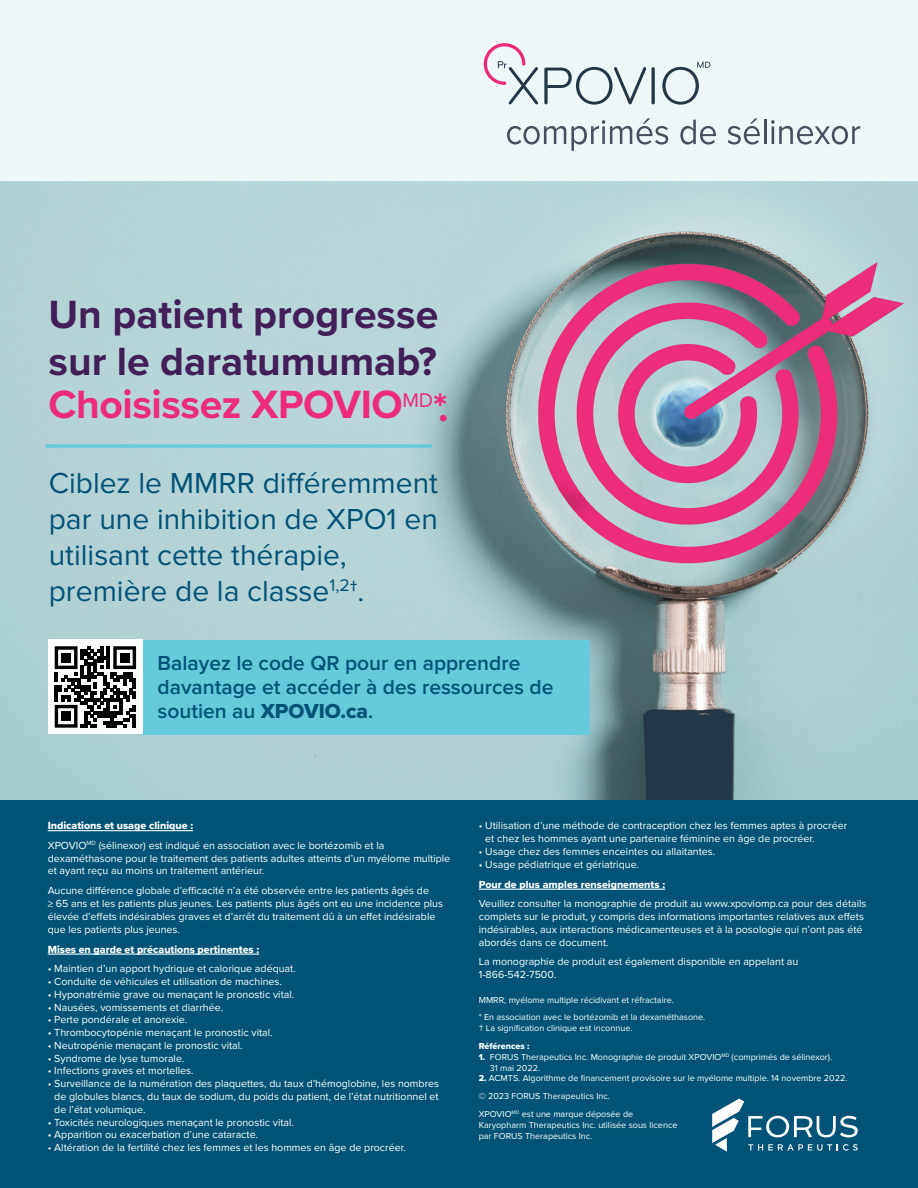
<style>
.page{position:relative;width:918px;height:1188px;background:#fff}
.page>*{position:absolute;margin:0;border:0;box-sizing:border-box;transform-origin:0 0}
.t1{font:700 40.95px/45.2px "Proxima Nova";color:#421f57}
.t2{font:30px/36px "Proxima Nova";color:#005377}
.t3{font:600 21px/24px "Proxima Nova";color:#005377}
.t4{font:10.65px/12.8px "Proxima Nova";color:#fff}
.t5{font:10.65px "Proxima Nova Extrabld";color:#fff}
.t6{font:9px/18px "Proxima Nova";color:#fff}
.s1{color:#ee2a7a}
.s2{font-family:"Proxima Nova Extrabld";font-weight:400}
.s3{font-family:"Proxima Nova Extrabld"}
.s4{font-family:"Roboto";font-weight:300}
</style>
<div class="page">
<div style="left:0;top:0;width:918px;height:842px;background:#eef8f9"></div>
<img style="left:0;top:181px;width:918px;height:620px">
<div style="left:143px;top:640px;width:447px;height:94px;background:#65cada"></div>
<svg style="left:47px;top:444px;width:383px;height:4px;background:#6ecad9"></svg>
<div style="left:0;top:801px;width:918px;height:387px;background:#005377"></div>
<svg style="left:712px;top:1099px;width:146px;height:53px"></svg>
<hr style="left:48px;top:830px;width:145px;height:1px;background:#fff">
<hr style="left:48px;top:954px;width:211px;height:1px;background:#fff">
<hr style="left:479px;top:889px;width:186px;height:1px;background:#fff">
<div style="left:48px;top:640px;width:95px;height:94px;background:#fff"></div>
<svg style="left:55px;top:646px;width:81px;height:82px"></svg>
<div style="left:61px;top:653px;width:10px;height:10px;background:#000"></div>
<div style="left:120px;top:653px;width:10px;height:10px;background:#000"></div>
<div style="left:61px;top:711px;width:10px;height:10px;background:#000"></div>
<svg style="left:544px;top:67px;width:102px;height:38px"></svg>
<hr style="left:652px;top:67px;width:3px;height:37px;background:#243746;border-radius:2px">
<svg style="left:484px;top:43px;width:54px;height:61px"></svg>
<svg style="left:507px;top:118px;width:161px;height:33px"></svg>
<svg style="left:680px;top:120px;width:36px;height:25px"></svg>
<svg style="left:728px;top:118px;width:32px;height:27px"></svg>
<hr style="left:764px;top:120px;width:3px;height:24px;background:#46505e">
<svg style="left:771px;top:120px;width:89px;height:25px"></svg>
<svg style="left:662px;top:62px;width:48px;height:43px"></svg>
<p class="t1" style="left:49px;top:291px;width:401px">Un patient progresse sur le daratumumab?<br><span class="s1">Choisissez XPOVIO</span><sup>MD</sup><span class="s1">*.</span></p>
<p class="t2" style="left:49px;top:466px;width:391px">Ciblez le MMRR différemment par une inhibition de XPO1 en utilisant cette thérapie, première de la classe<sup>1,2</sup>†.</p>
<p class="t3" style="left:158px;top:651px;width:397px">Balayez le code QR pour en apprendre davantage et accéder à des ressources de soutien au <span class="s2">XPOVIO.ca</span>.</p>
<p class="t4" style="left:48px;top:816px;width:338px;line-height:19.5px"><span class="s3">Indications et usage clinique :<br></span>XPOVIO<sup>MD</sup> (sélinexor) est indiqué en association avec le bortézomib et la</p>
<p class="t4" style="left:48px;top:852px;width:404px">dexaméthasone pour le traitement des patients adultes atteints d’un myélome multiple et ayant reçu au moins un traitement antérieur.</p>
<p class="t4" style="left:48px;top:885px;width:397px">Aucune différence globale d’efficacité n’a été observée entre les patients âgés de<br>≥ 65 ans et les patients plus jeunes. Les patients plus âgés ont eu une incidence plus élevée d’effets indésirables graves et d’arrêt du traitement dû à un effet indésirable que les patients plus jeunes.</p>
<p class="t5" style="left:48px;top:941px;width:213px">Mises en garde et précautions pertinentes :</p>
<p class="t4" style="left:48px;top:962px;width:250px">• Maintien d’un apport hydrique et calorique adéquat.</p>
<p class="t4" style="left:48px;top:975px;width:236px">• Conduite de véhicules et utilisation de machines.</p>
<p class="t4" style="left:48px;top:988px;width:248px">• Hyponatrémie grave ou menaçant le pronostic vital.</p>
<p class="t4" style="left:48px;top:1001px;width:177px">• Nausées, vomissements et diarrhée.</p>
<p class="t4" style="left:48px;top:1014px;width:141px">• Perte pondérale et anorexie.</p>
<p class="t4" style="left:48px;top:1026px;width:226px">• Thrombocytopénie menaçant le pronostic vital.</p>
<p class="t4" style="left:48px;top:1039px;width:197px">• Neutropénie menaçant le pronostic vital.</p>
<p class="t4" style="left:48px;top:1052px;width:138px">• Syndrome de lyse tumorale.</p>
<p class="t4" style="left:48px;top:1065px;width:148px">• Infections graves et mortelles.</p>
<p class="t4" style="left:54px;top:1077px;width:386px;text-align:justify;text-indent:-7px">• Surveillance de la numération des plaquettes, du taux d’hémoglobine, les nombres de globules blancs, du taux de sodium, du poids du patient, de l’état nutritionnel et de l’état volumique.</p>
<p class="t4" style="left:48px;top:1116px;width:248px">• Toxicités neurologiques menaçant le pronostic vital.</p>
<p class="t4" style="left:48px;top:1129px;width:212px">• Apparition ou exacerbation d’une cataracte.</p>
<p class="t4" style="left:48px;top:1141px;width:360px">• Altération de la fertilité chez les femmes et les hommes en âge de procréer.</p>
<p class="t4" style="left:485px;top:820px;width:363px;text-indent:-7px">• Utilisation d’une méthode de contraception chez les femmes aptes à procréer et chez les hommes ayant une partenaire féminine en âge de procréer.</p>
<p class="t4" style="left:479px;top:845px;width:238px">• Usage chez des femmes enceintes ou allaitantes.</p>
<p class="t4" style="left:479px;top:854px;width:389px;line-height:19.8px">• Usage pédiatrique et gériatrique.<br><span class="s3">Pour de plus amples renseignements :<br></span>Veuillez consulter la monographie de produit au www.xpoviomp.ca pour des détails</p>
<p class="t4" style="left:479px;top:910px;width:387px">complets sur le produit, y compris des informations importantes relatives aux effets indésirables, aux interactions médicamenteuses et à la posologie qui n’ont pas été abordés dans ce document.</p>
<p class="t4" style="left:479px;top:955px;width:321px">La monographie de produit est également disponible en appelant au<br>1-866-542-7500.</p>
<p class="t6" style="left:479px;top:991px;width:228px;line-height:17.5px">MMRR, myélome multiple récidivant et réfractaire.<br>* En association avec le bortézomib et la dexaméthasone.</p>
<p class="t6" style="left:479px;top:1019px;width:155px"><span class="s4">†</span> La signification clinique est inconnue.<br><span class="s3">Références :</span></p>
<p class="t6" style="left:490px;top:1052px;width:344px;line-height:10.8px;text-indent:-11px"><span class="s3">1.</span> FORUS Therapeutics Inc. Monographie de produit XPOVIO<sup>MD</sup> (comprimés de sélinexor).<br>31 mai 2022.</p>
<p class="t6" style="left:479px;top:1070px;width:370px"><span class="s3">2.</span> ACMTS. Algorithme de financement provisoire sur le myélome multiple. 14 novembre 2022. © 2023 FORUS Therapeutics Inc.<br>XPOVIO<sup>MD</sup> est une marque déposée de</p>
<p class="t6" style="left:479px;top:1120px;width:200px;line-height:10.8px">Karyopharm Therapeutics Inc. utilisée sous licence par FORUS Therapeutics Inc.</p>
</div>
